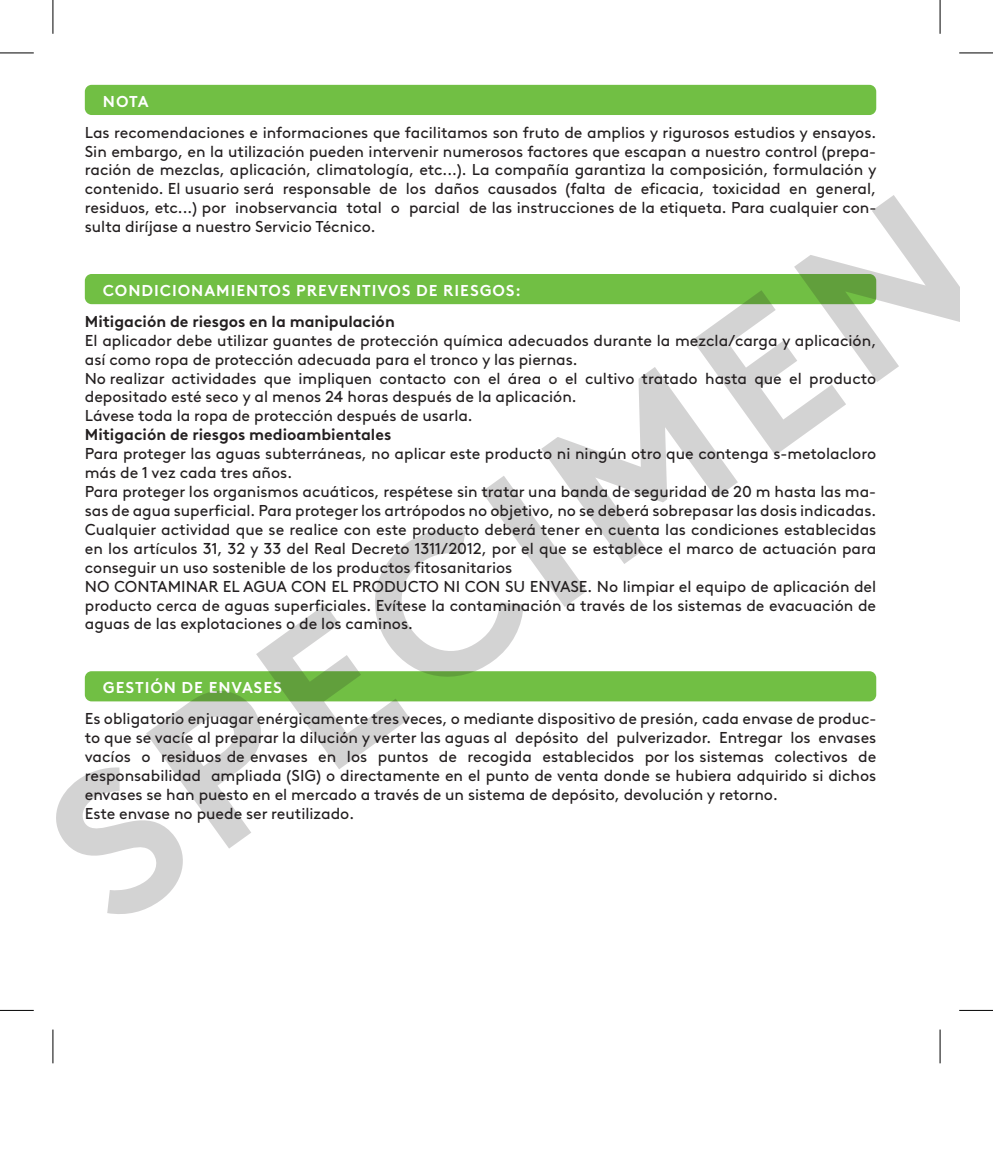
<style>
.page{position:relative;width:993px;height:1170px;background:#fff}
.page>*{position:absolute;margin:0;border:0;box-sizing:border-box;transform-origin:0 0}
.t1{font:700 202.72px "Brown LL Pan";color:#231f20}
.t2{font:15.75px/18.9px "Brown LL Pan";color:#231f20}
.t3{font:700 15.75px "Brown LL Pan";color:#231f20}
.t4{font:700 15.75px "Brown LL Pan";letter-spacing:.06em;color:#fff}
</style>
<div class="page">
<div style="left:85px;top:85px;width:791px;height:30px;background:#71bf44;border-radius:7px"></div>
<div style="left:85px;top:274px;width:791px;height:30px;background:#71bf44;border-radius:7px"></div>
<div style="left:85px;top:671px;width:791px;height:30px;background:#71bf44;border-radius:7px"></div>
<hr style="left:0;top:53px;width:34px;height:1px;background:#000">
<hr style="left:959px;top:53px;width:33px;height:1px;background:#000">
<hr style="left:0;top:1009px;width:34px;height:1px;background:#000">
<hr style="left:959px;top:1009px;width:33px;height:1px;background:#000">
<hr style="left:53px;top:0;width:1px;height:34px;background:#000">
<hr style="left:53px;top:1029px;width:1px;height:33px;background:#000">
<hr style="left:939px;top:0;width:1px;height:34px;background:#000">
<hr style="left:939px;top:1029px;width:1px;height:33px;background:#000">
<p class="t4" style="left:103px;top:89px;width:47px">NOTA</p>
<p class="t2" style="left:85px;top:121px;width:793px;text-align:justify">Las recomendaciones e informaciones que facilitamos son fruto de amplios y rigurosos estudios y ensayos.<br>Sin embargo, en la utilización pueden intervenir numerosos factores que escapan a nuestro control (prepa&shy;ración de mezclas, aplicación, climatología, etc...). La compañía garantiza la composición, formulación y contenido. El usuario será responsable de los daños causados (falta de eficacia, toxicidad en general, residuos, etc...) por inobservancia total o parcial de las instrucciones de la etiqueta. Para cualquier con&shy;sulta diríjase a nuestro Servicio Técnico.</p>
<h1 class="t1" style="left:-18px;top:749px;width:1081px;rotate:-36deg">SPECIMEN</h1>
<p class="t4" style="left:103px;top:278px;width:419px">CONDICIONAMIENTOS PREVENTIVOS DE RIESGOS:</p>
<p class="t3" style="left:85px;top:309px;width:311px">Mitigación de riesgos en la manipulación</p>
<p class="t2" style="left:85px;top:329px;width:792px">El aplicador debe utilizar guantes de protección química adecuados durante la mezcla/carga y aplicación, así como ropa de protección adecuada para el tronco y las piernas.<br>No realizar actividades que impliquen contacto con el área o el cultivo tratado hasta que el producto depositado esté seco y al menos 24 horas después de la aplicación.<br>Lávese toda la ropa de protección después de usarla.</p>
<p class="t3" style="left:85px;top:422px;width:308px">Mitigación de riesgos medioambientales</p>
<p class="t2" style="left:85px;top:443px;width:792px">Para proteger las aguas subterráneas, no aplicar este producto ni ningún otro que contenga s-metolacloro más de 1 vez cada tres años.<br>Para proteger los organismos acuáticos, respétese sin tratar una banda de seguridad de 20 m hasta las ma&shy;sas de agua superficial. Para proteger los artrópodos no objetivo, no se deberá sobrepasar las dosis indicadas.<br>Cualquier actividad que se realice con este producto deberá tener en cuenta las condiciones establecidas en los artículos 31, 32 y 33 del Real Decreto 1311/2012, por el que se establece el marco de actuación para conseguir un uso sostenible de los productos fitosanitarios<br>NO CONTAMINAR EL AGUA CON EL PRODUCTO NI CON SU ENVASE. No limpiar el equipo de aplicación del producto cerca de aguas superficiales. Evítese la contaminación a través de los sistemas de evacuación de aguas de las explotaciones o de los caminos.</p>
<p class="t4" style="left:103px;top:675px;width:180px">GESTIÓN DE ENVASES</p>
<p class="t2" style="left:85px;top:707px;width:792px">Es obligatorio enjuagar enérgicamente tres veces, o mediante dispositivo de presión, cada envase de produc&shy;to que se vacíe al preparar la dilución y verter las aguas al depósito del pulverizador. Entregar los envases vacíos o residuos de envases en los puntos de recogida establecidos por los sistemas colectivos de responsabilidad ampliada (SIG) o directamente en el punto de venta donde se hubiera adquirido si dichos envases se han puesto en el mercado a través de un sistema de depósito, devolución y retorno.<br>Este envase no puede ser reutilizado.</p>
</div>
